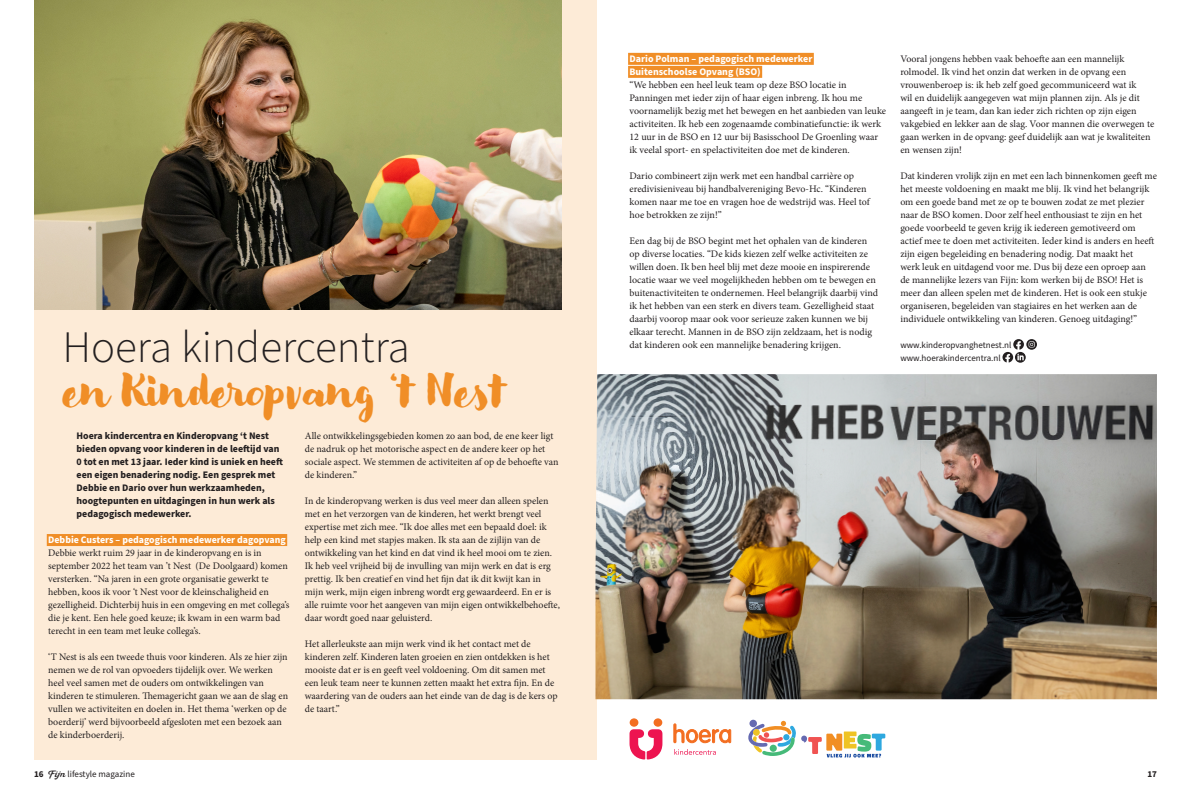
<style>
.page{position:relative;width:1191px;height:794px;background:#fff}
.page>*{position:absolute;margin:0;border:0;box-sizing:border-box;transform-origin:0 0}
._1___Kop_tekst_-_Sou{font:300 45px "Source Sans Pro";color:#231f20}
._2___Kop_tekst_-_Mod{font:40px "Modern Love";color:#f08e27}
._5___Bodytekst{font:10px/13px "Minion Pro";color:#231f20}
._3___Inleiding{font:700 10px/13px "Source Sans Pro";color:#231f20}
._4___Tussenkopje_met{font:700 10px "Source Sans Pro";color:#fff}
._8___Adresgegevens{font:9px "Source Sans Pro";color:#231f20}
.t1{font:700 9px "Source Sans Pro";color:#231f20}
.s1{font-weight:700}
.s2{font-family:"Mahalia"}
</style>
<div class="page">
<div style="left:34px;top:0;width:562px;height:760px;background:#fdebd7"></div>
<div style="left:47px;top:534px;width:240px;height:12px;background:#f08e27"></div>
<div style="left:653px;top:718px;width:9px;height:8px;background:#f36e21;border-radius:50%"></div>
<div style="left:629px;top:718px;width:9px;height:8px;background:#f36e21;border-radius:50%"></div>
<svg style="left:629px;top:729px;width:33px;height:30px"></svg>
<svg style="left:674px;top:749px;width:42px;height:6px"></svg>
<svg style="left:673px;top:723px;width:58px;height:20px"></svg>
<svg style="left:748px;top:721px;width:137px;height:36px"></svg>
<img style="left:34px;top:0;width:527px;height:309px">
<img style="left:595px;top:374px;width:562px;height:325px">
<div style="left:628px;top:53px;width:186px;height:12px;background:#f08e27"></div>
<div style="left:628px;top:66px;width:134px;height:12px;background:#f08e27"></div>
<svg style="left:1002px;top:339px;width:35px;height:24px"></svg>
<p class="_1___Kop_tekst_-_Sou" style="left:62px;top:317px;width:349px">Hoera kindercentra</p>
<p class="_2___Kop_tekst_-_Mod" style="left:62px;top:368px;width:445px">en Kinderopvang ‘t Nest</p>
<p class="_5___Bodytekst" style="left:305px;top:429px;width:255px">Alle ontwikkelingsgebieden komen zo aan bod, de ene keer ligt de nadruk op het motorische aspect en de andere keer op het sociale aspect. We stemmen de activiteiten af op de behoefte van de kinderen.”</p>
<p class="_5___Bodytekst" style="left:305px;top:494px;width:257px">In de kinderopvang werken is dus veel meer dan alleen spelen met en het verzorgen van de kinderen, het werkt brengt veel expertise met zich mee. “Ik doe alles met een bepaald doel: ik help een kind met stapjes maken. Ik sta aan de zijlijn van de ontwikkeling van het kind en dat vind ik heel mooi om te zien.<br>Ik heb veel vrijheid bij de invulling van mijn werk en dat is erg prettig. Ik ben creatief en vind het fijn dat ik dit kwijt kan in mijn werk, mijn eigen inbreng wordt erg gewaardeerd. En er is alle ruimte voor het aangeven van mijn eigen ontwikkelbehoefte, daar wordt goed naar geluisterd.</p>
<p class="_5___Bodytekst" style="left:305px;top:637px;width:254px">Het allerleukste aan mijn werk vind ik het contact met de kinderen zelf. Kinderen laten groeien en zien ontdekken is het mooiste dat er is en geeft veel voldoening. Om dit samen met een leuk team neer te kunnen zetten maakt het extra fijn. En de waardering van de ouders aan het einde van de dag is de kers op de taart.”</p>
<p class="_3___Inleiding" style="left:77px;top:429px;width:208px">Hoera kindercentra en Kinderopvang ‘t Nest bieden opvang voor kinderen in de leeftijd van 0 tot en met 13 jaar. Ieder kind is uniek en heeft een eigen benadering nodig. Een gesprek met Debbie en Dario over hun werkzaamheden, hoogtepunten en uitdagingen in hun werk als pedagogisch medewerker.</p>
<p class="_4___Tussenkopje_met" style="left:48px;top:533px;width:239px">Debbie Custers – pedagogisch medewerker dagopvang</p>
<p class="_5___Bodytekst" style="left:48px;top:546px;width:243px">Debbie werkt ruim 29 jaar in de kinderopvang en is in september 2022 het team van ’t Nest (De Doolgaard) komen versterken. “Na jaren in een grote organisatie gewerkt te hebben, koos ik voor ‘t Nest voor de kleinschaligheid en gezelligheid. Dichterbij huis in een omgeving en met collega’s die je kent. Een hele goed keuze; ik kwam in een warm bad terecht in een team met leuke collega’s.</p>
<p class="_5___Bodytekst" style="left:48px;top:650px;width:241px">‘T Nest is als een tweede thuis voor kinderen. Als ze hier zijn nemen we de rol van opvoeders tijdelijk over. We werken heel veel samen met de ouders om ontwikkelingen van kinderen te stimuleren. Themagericht gaan we aan de slag en vullen we activiteiten en doelen in. Het thema ‘werken op de boerderij’ werd bijvoorbeeld afgesloten met een bezoek aan de kinderboerderij.</p>
<p class="_4___Tussenkopje_met" style="left:629px;top:52px;width:184px">Dario Polman – pedagogisch medewerker</p>
<p class="_4___Tussenkopje_met" style="left:629px;top:65px;width:133px">Buitenschoolse Opvang (BSO)</p>
<p class="_5___Bodytekst" style="left:629px;top:78px;width:258px">“We hebben een heel leuk team op deze BSO locatie in Panningen met ieder zijn of haar eigen inbreng. Ik hou me voornamelijk bezig met het bewegen en het aanbieden van leuke activiteiten. Ik heb een zogenaamde combinatiefunctie: ik werk 12 uur in de BSO en 12 uur bij Basisschool De Groenling waar ik veelal sport- en spelactiviteiten doe met de kinderen.</p>
<p class="_5___Bodytekst" style="left:629px;top:169px;width:242px">Dario combineert zijn werk met een handbal carrière op eredivisieniveau bij handbalvereniging Bevo-Hc. “Kinderen komen naar me toe en vragen hoe de wedstrijd was. Heel tof hoe betrokken ze zijn!”</p>
<p class="_5___Bodytekst" style="left:629px;top:234px;width:250px">Een dag bij de BSO begint met het ophalen van de kinderen op diverse locaties. “De kids kiezen zelf welke activiteiten ze willen doen. Ik ben heel blij met deze mooie en inspirerende locatie waar we veel mogelijkheden hebben om te bewegen en buitenactiviteiten te ondernemen. Heel belangrijk daarbij vind ik het hebben van een sterk en divers team. Gezelligheid staat daarbij voorop maar ook voor serieuze zaken kunnen we bij elkaar terecht. Mannen in de BSO zijn zeldzaam, het is nodig dat kinderen ook een mannelijke benadering krijgen.</p>
<p class="_5___Bodytekst" style="left:900px;top:52px;width:255px">Vooral jongens hebben vaak behoefte aan een mannelijk rolmodel. Ik vind het onzin dat werken in de opvang een vrouwenberoep is: ik heb zelf goed gecommuniceerd wat ik<br>wil en duidelijk aangegeven wat mijn plannen zijn. Als je dit aangeeft in je team, dan kan ieder zich richten op zijn eigen vakgebied en lekker aan de slag. Voor mannen die overwegen te gaan werken in de opvang: geef duidelijk aan wat je kwaliteiten en wensen zijn!</p>
<p class="_5___Bodytekst" style="left:900px;top:169px;width:258px">Dat kinderen vrolijk zijn en met een lach binnenkomen geeft me het meeste voldoening en maakt me blij. Ik vind het belangrijk om een goede band met ze op te bouwen zodat ze met plezier naar de BSO komen. Door zelf heel enthousiast te zijn en het goede voorbeeld te geven krijg ik iedereen gemotiveerd om actief mee te doen met activiteiten. Ieder kind is anders en heeft zijn eigen begeleiding en benadering nodig. Dat maakt het<br>werk leuk en uitdagend voor me. Dus bij deze een oproep aan de mannelijke lezers van Fijn: kom werken bij de BSO! Het is meer dan alleen spelen met de kinderen. Het is ook een stukje organiseren, begeleiden van stagiaires en het werken aan de individuele ontwikkeling van kinderen. Genoeg uitdaging!”</p>
<p class="_8___Adresgegevens" style="left:900px;top:339px;width:113px">www.kinderopvanghetnest.nl</p>
<p class="_8___Adresgegevens" style="left:900px;top:352px;width:102px">www.hoerakindercentra.nl</p>
<p class="_8___Adresgegevens" style="left:34px;top:768px;width:102px"><span class="s1">16</span> <span class="s2">Fijn</span> lifestyle magazine</p>
<p class="t1" style="left:1147px;top:768px;width:11px">17</p>
</div>
